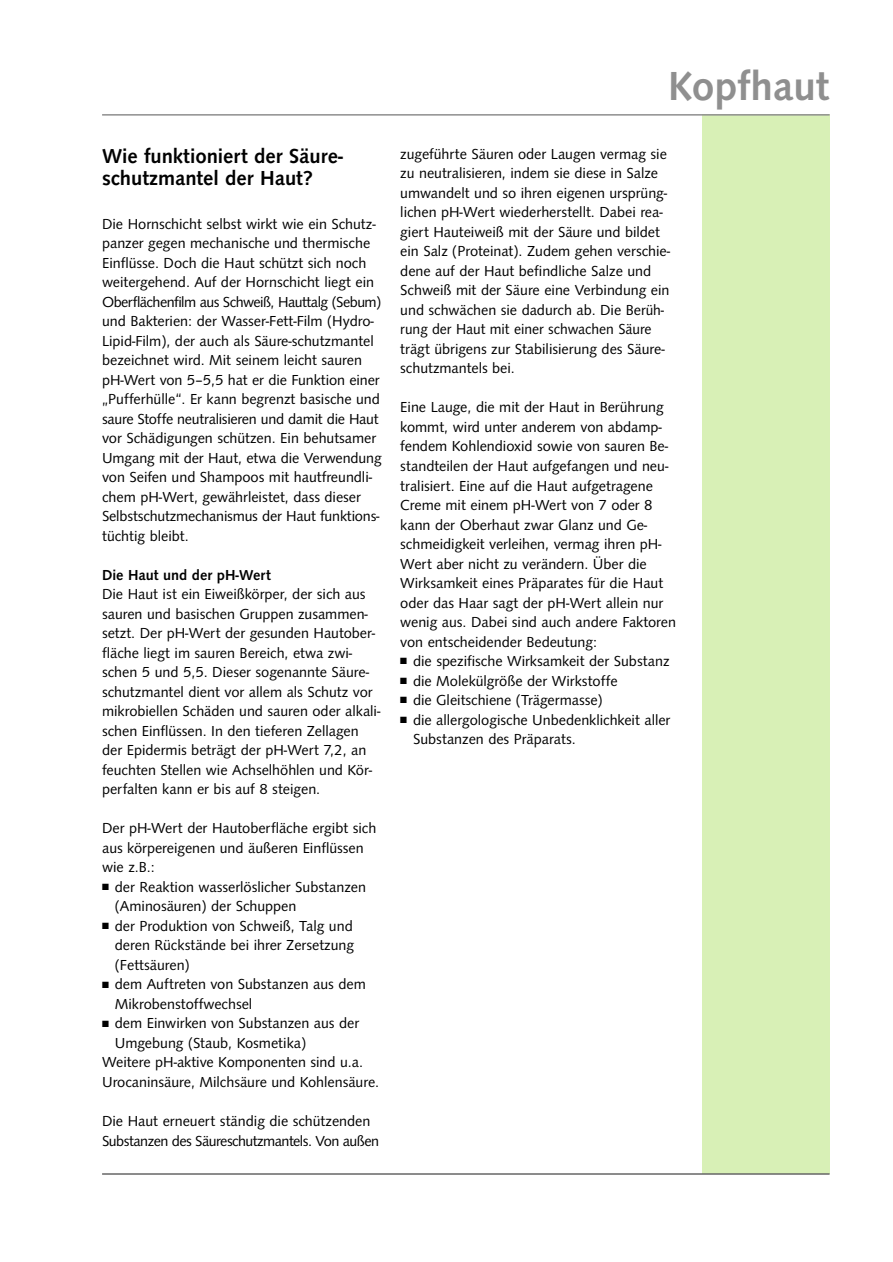
<style>
.page{position:relative;width:893px;height:1262px;background:#fff}
.page>*{position:absolute;margin:0;border:0;box-sizing:border-box;transform-origin:0 0}
.t1{font:500 42px "Syntax T";color:#8f8f8f}
.t2{font:500 21px/22.5px "Syntax T";color:#000}
.t3{font:15px/19.5px "Syntax T";color:#000}
.t4{font:15px/19.5px "Syntax T";letter-spacing:-.035em;color:#000}
.t5{font:500 15px "Syntax T";color:#000}
</style>
<div class="page">
<div style="left:702px;top:115px;width:127px;height:1059px;background:#d8f0b6"></div>
<hr style="left:102px;top:1173px;width:727px;height:1px;background:#666">
<hr style="left:102px;top:114px;width:727px;height:2px;background:#8f8f8f">
<h2 class="t2" style="left:102px;top:147px;width:242px">Wie funktioniert der Säure&shy;schutzmantel der Haut?</h2>
<p class="t3" style="left:102px;top:215px;width:281px">Die Hornschicht selbst wirkt wie ein Schutz&shy;panzer gegen mechanische und thermische Einflüsse. Doch die Haut schützt sich noch weitergehend. Auf der Hornschicht liegt ein Oberflächenfilm aus Schweiß, Hauttalg (Sebum) und Bakterien: der Wasser-Fett-Film (Hydro-Lipid-Film), der auch als Säure-schutzmantel bezeichnet wird. Mit seinem leicht sauren pH-Wert von 5–5,5 hat er die Funktion einer „Pufferhülle“. Er kann begrenzt basische und saure Stoffe neutralisieren und damit die Haut vor Schädigungen schützen. Ein behutsamer Umgang mit der Haut, etwa die Verwendung von Seifen und Shampoos mit hautfreundli&shy;chem pH-Wert, gewährleistet, dass dieser Selbstschutzmechanismus der Haut funktions&shy;tüchtig bleibt.</p>
<p class="t5" style="left:102px;top:569px;width:170px">Die Haut und der pH-Wert</p>
<p class="t3" style="left:102px;top:586px;width:280px">Die Haut ist ein Eiweißkörper, der sich aus sauren und basischen Gruppen zusammen&shy;setzt. Der pH-Wert der gesunden Hautober&shy;fläche liegt im sauren Bereich, etwa zwi&shy;schen 5 und 5,5. Dieser sogenannte Säure&shy;schutzmantel dient vor allem als Schutz vor mikrobiellen Schäden und sauren oder alkali&shy;schen Einflüssen. In den tieferen Zellagen der Epidermis beträgt der pH-Wert 7,2, an feuchten Stellen wie Achselhöhlen und Kör&shy;perfalten kann er bis auf 8 steigen.</p>
<p class="t3" style="left:102px;top:820px;width:276px">Der pH-Wert der Hautoberfläche ergibt sich aus körpereigenen und äußeren Einflüssen wie z.B.:</p>
<p class="t3" style="left:115px;top:878px;width:253px;text-indent:-13px">■ der Reaktion wasserlöslicher Substanzen (Aminosäuren) der Schuppen</p>
<p class="t3" style="left:115px;top:917px;width:241px;text-align:justify;text-indent:-13px">■ der Produktion von Schweiß, Talg und deren Rückstände bei ihrer Zersetzung (Fettsäuren)</p>
<p class="t3" style="left:115px;top:976px;width:252px;text-indent:-13px">■ dem Auftreten von Substanzen aus dem<br>Mikrobenstoffwechsel</p>
<p class="t3" style="left:102px;top:1015px;width:259px">■ dem Einwirken von Substanzen aus der</p>
<p class="t3" style="left:115px;top:1034px;width:193px">Umgebung (Staub, Kosmetika)</p>
<p class="t3" style="left:102px;top:1054px;width:262px">Weitere pH-aktive Komponenten sind u.a.</p>
<p class="t3" style="left:102px;top:1073px;width:278px">Urocaninsäure, Milchsäure und Kohlensäure.</p>
<p class="t4" style="left:102px;top:1112px;width:278px">Die Haut erneuert ständig die schützenden<br>Substanzen des Säureschutzmantels. Von außen</p>
<h1 class="t1" style="left:668px;top:71px;width:163px">Kopfhaut</h1>
<p class="t3" style="left:400px;top:146px;width:271px">zugeführte Säuren oder Laugen vermag sie zu neutralisieren, indem sie diese in Salze umwandelt und so ihren eigenen ursprüng&shy;lichen pH-Wert wiederherstellt. Dabei rea&shy;giert Hauteiweiß mit der Säure und bildet ein Salz (Proteinat). Zudem gehen verschie&shy;dene auf der Haut befindliche Salze und Schweiß mit der Säure eine Verbindung ein und schwächen sie dadurch ab. Die Berüh&shy;rung der Haut mit einer schwachen Säure trägt übrigens zur Stabilisierung des Säure&shy;schutzmantels bei.</p>
<p class="t3" style="left:400px;top:399px;width:277px">Eine Lauge, die mit der Haut in Berührung kommt, wird unter anderem von abdamp&shy;fendem Kohlendioxid sowie von sauren Be&shy;standteilen der Haut aufgefangen und neu&shy;tralisiert. Eine auf die Haut aufgetragene Creme mit einem pH-Wert von 7 oder 8 kann der Oberhaut zwar Glanz und Ge&shy;schmeidigkeit verleihen, vermag ihren pH-Wert aber nicht zu verändern. Über die Wirksamkeit eines Präparates für die Haut oder das Haar sagt der pH-Wert allein nur wenig aus. Dabei sind auch andere Faktoren von entscheidender Bedeutung:</p>
<p class="t3" style="left:400px;top:653px;width:271px">■ die spezifische Wirksamkeit der Substanz</p>
<p class="t3" style="left:400px;top:672px;width:219px">■ die Molekülgröße der Wirkstoffe</p>
<p class="t3" style="left:400px;top:692px;width:204px">■ die Gleitschiene (Trägermasse)</p>
<p class="t3" style="left:413px;top:711px;width:259px;text-indent:-13px">■ die allergologische Unbedenklichkeit aller<br>Substanzen des Präparats.</p>
</div>
